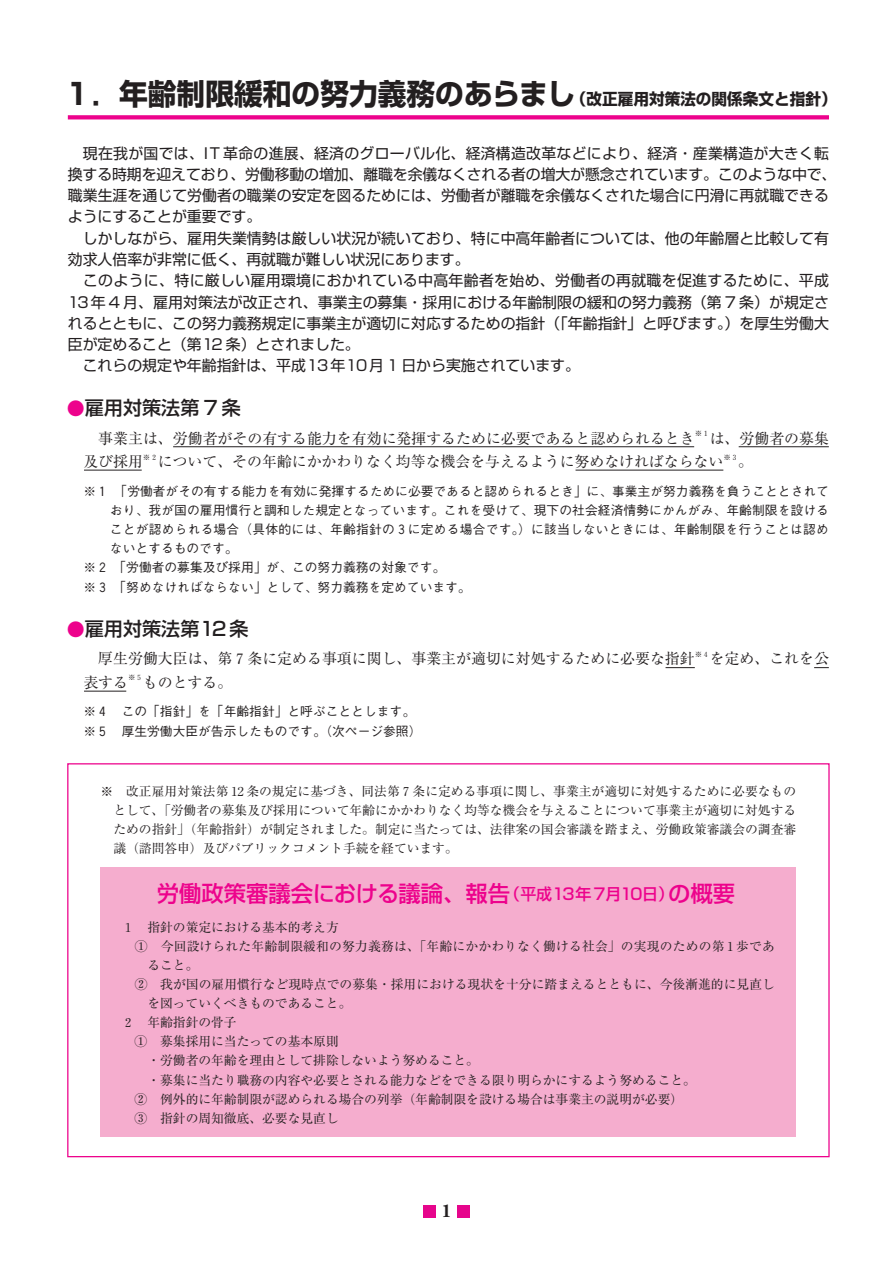
<style>
.page{position:relative;width:893px;height:1263px;background:#fff}
.page>*{position:absolute;margin:0;border:0;box-sizing:border-box;transform-origin:0 0}
.t1{font:700 29.25px "Shin Go";color:#231f20}
.t2{font:500 22.35px "Shin Go";color:#ed028c}
.t3{font:700 19.5px "Adobe Garamond";color:#231f20}
.t4{font:500 19.2px "Shin Go";color:#231f20}
.t5{font:14.85px/21.3px "Shin Go";letter-spacing:.005em;color:#231f20}
.t6{font:14.85px "Ryumin";color:#231f20}
.t7{font:14.85px "Shin Go";letter-spacing:.025em;color:#231f20}
.t8{font:12.75px/19.2px "Ryumin";color:#231f20;text-align:justify}
.t9{font:500 12.75px/19.2px "Gothic BBB";color:#231f20}
.t10{font:7.5px "Ryumin";color:#231f20}
.s1{font-size:15.9px}
.s2{font-size:18px;color:#ed028c}
</style>
<div class="page">
<div style="left:101px;top:868px;width:695px;height:269px;background:#f5adce"></div>
<svg style="left:68px;top:115px;width:761px;height:4px;background:#ed0f92"></svg>
<div style="left:423px;top:1205px;width:13px;height:12px;background:#e6058c"></div>
<div style="left:457px;top:1205px;width:13px;height:12px;background:#e6058c"></div>
<hr style="left:173px;top:446px;width:521px;height:1px;background:#231f20">
<hr style="left:739px;top:446px;width:90px;height:1px;background:#231f20">
<hr style="left:575px;top:470px;width:148px;height:1px;background:#231f20">
<hr style="left:84px;top:470px;width:58px;height:1px;background:#231f20">
<hr style="left:84px;top:691px;width:42px;height:1px;background:#231f20">
<hr style="left:665px;top:667px;width:30px;height:1px;background:#231f20">
<svg style="left:814px;top:667px;width:15px;height:1px"></svg>
<h1 class="t1" style="left:66px;top:74px;width:772px">1．年齢制限緩和の努力義務のあらまし<span class="s1">（改正雇用対策法の関係条文と指針）</span></h1>
<p class="t5" style="left:68px;top:142px;width:770px;text-indent:15px">現在我が国では、IT 革命の進展、経済のグローバル化、経済構造改革などにより、経済・産業構造が大きく転換する時期を迎えており、労働移動の増加、離職を余儀なくされる者の増大が懸念されています。このような中で、職業生涯を通じて労働者の職業の安定を図るためには、労働者が離職を余儀なくされた場合に円滑に再就職できるようにすることが重要です。</p>
<p class="t5" style="left:68px;top:227px;width:763px;text-indent:15px">しかしながら、雇用失業情勢は厳しい状況が続いており、特に中高年齢者については、他の年齢層と比較して有効求人倍率が非常に低く、再就職が難しい状況にあります。</p>
<p class="t7" style="left:83px;top:271px;width:747px">このように、特に厳しい雇用環境におかれている中高年齢者を始め、労働者の再就職を促進するために、平成</p>
<p class="t5" style="left:68px;top:290px;width:763px">13年 4 月、雇用対策法が改正され、事業主の募集・採用における年齢制限の緩和の努力義務（第 7 条）が規定さ</p>
<p class="t5" style="left:68px;top:312px;width:763px">れるとともに、この努力義務規定に事業主が適切に対応するための指針（「年齢指針」と呼びます。）を厚生労働大</p>
<p class="t5" style="left:68px;top:333px;width:293px">臣が定めること（第12 条）とされました。</p>
<p class="t5" style="left:83px;top:354px;width:499px">これらの規定や年齢指針は、平成13年10月 1 日から実施されています。</p>
<h3 class="t4" style="left:67px;top:395px;width:176px"><span class="s2">●</span>雇用対策法第 7 条</h3>
<p class="t6" style="left:98px;top:430px;width:598px">事業主は、労働者がその有する能力を有効に発揮するために必要であると認められるとき</p>
<p class="t10" style="left:695px;top:429px;width:16px">※１</p>
<p class="t6" style="left:710px;top:430px;width:121px">は、労働者の募集</p>
<p class="t6" style="left:83px;top:453px;width:61px">及び採用</p>
<p class="t10" style="left:143px;top:453px;width:16px">※２</p>
<p class="t6" style="left:158px;top:453px;width:567px">について、その年齢にかかわりなく均等な機会を与えるように努めなければならない</p>
<p class="t10" style="left:723px;top:453px;width:16px">※３</p>
<p class="t6" style="left:738px;top:453px;width:16px">。</p>
<p class="t9" style="left:83px;top:482px;width:747px">※１「労働者がその有する能力を有効に発揮するために必要であると認められるとき」に、事業主が努力義務を負うこととされて</p>
<p class="t9" style="left:110px;top:501px;width:720px">おり、我が国の雇用慣行と調和した規定となっています。これを受けて、現下の社会経済情勢にかんがみ、年齢制限を設ける</p>
<p class="t9" style="left:110px;top:520px;width:720px">ことが認められる場合（具体的には、年齢指針の３に定める場合です。）に該当しないときには、年齢制限を行うことは認め</p>
<p class="t9" style="left:110px;top:539px;width:129px">ないとするものです。</p>
<p class="t9" style="left:83px;top:558px;width:363px">※２「労働者の募集及び採用」が、この努力義務の対象です。</p>
<p class="t9" style="left:83px;top:578px;width:389px">※３「努めなければならない」として、努力義務を定めています。</p>
<h3 class="t4" style="left:67px;top:616px;width:183px"><span class="s2">●</span>雇用対策法第12条</h3>
<p class="t6" style="left:98px;top:650px;width:598px">厚生労働大臣は、第７条に定める事項に関し、事業主が適切に対処するために必要な指針</p>
<p class="t10" style="left:695px;top:650px;width:16px">※４</p>
<p class="t6" style="left:710px;top:650px;width:121px">を定め、これを公</p>
<p class="t6" style="left:83px;top:673px;width:46px">表する</p>
<p class="t10" style="left:128px;top:673px;width:16px">※５</p>
<p class="t6" style="left:143px;top:673px;width:91px">ものとする。</p>
<p class="t9" style="left:83px;top:702px;width:340px">※４ この「指針」を「年齢指針」と呼ぶこととします。※５ 厚生労働大臣が告示したものです。（次ページ参照）</p>
<p class="t8" style="left:113px;top:781px;width:684px;text-indent:-13px">※ 改正雇用対策法第 12 条の規定に基づき、同法第７条に定める事項に関し、事業主が適切に対処するために必要なものとして、「労働者の募集及び採用について年齢にかかわりなく均等な機会を与えることについて事業主が適切に対処するための指針」（年齢指針）が制定されました。制定に当たっては、法律案の国会審議を踏まえ、労働政策審議会の調査審議（諮問答申）及びパブリックコメント手続を経ています。</p>
<h2 class="t2" style="left:157px;top:879px;width:580px">労働政策審議会における議論、報告<span class="s1">（平成13年7月10日）</span>の概要</h2>
<p class="t8" style="left:122px;top:917px;width:218px">１ 指針の策定における基本的考え方</p>
<p class="t8" style="left:135px;top:936px;width:642px">① 今回設けられた年齢制限緩和の努力義務は、「年齢にかかわりなく働ける社会」の実現のための第 1 歩であ</p>
<p class="t8" style="left:147px;top:955px;width:53px">ること。</p>
<p class="t8" style="left:135px;top:974px;width:642px">② 我が国の雇用慣行など現時点での募集・採用における現状を十分に踏まえるとともに、今後漸進的に見直し</p>
<p class="t8" style="left:147px;top:993px;width:206px">を図っていくべきものであること。</p>
<p class="t8" style="left:122px;top:1012px;width:116px">２ 年齢指針の骨子</p>
<p class="t8" style="left:135px;top:1032px;width:206px">① 募集採用に当たっての基本原則</p>
<p class="t8" style="left:147px;top:1051px;width:333px">・労働者の年齢を理由として排除しないよう努めること。</p>
<p class="t8" style="left:147px;top:1070px;width:550px">・募集に当たり職務の内容や必要とされる能力などをできる限り明らかにするよう努めること。</p>
<p class="t8" style="left:135px;top:1089px;width:550px">② 例外的に年齢制限が認められる場合の列挙（年齢制限を設ける場合は事業主の説明が必要）</p>
<p class="t8" style="left:135px;top:1108px;width:206px">③ 指針の周知徹底、必要な見直し</p>
<h3 class="t3" style="left:442px;top:1200px;width:12px">1</h3>
</div>
